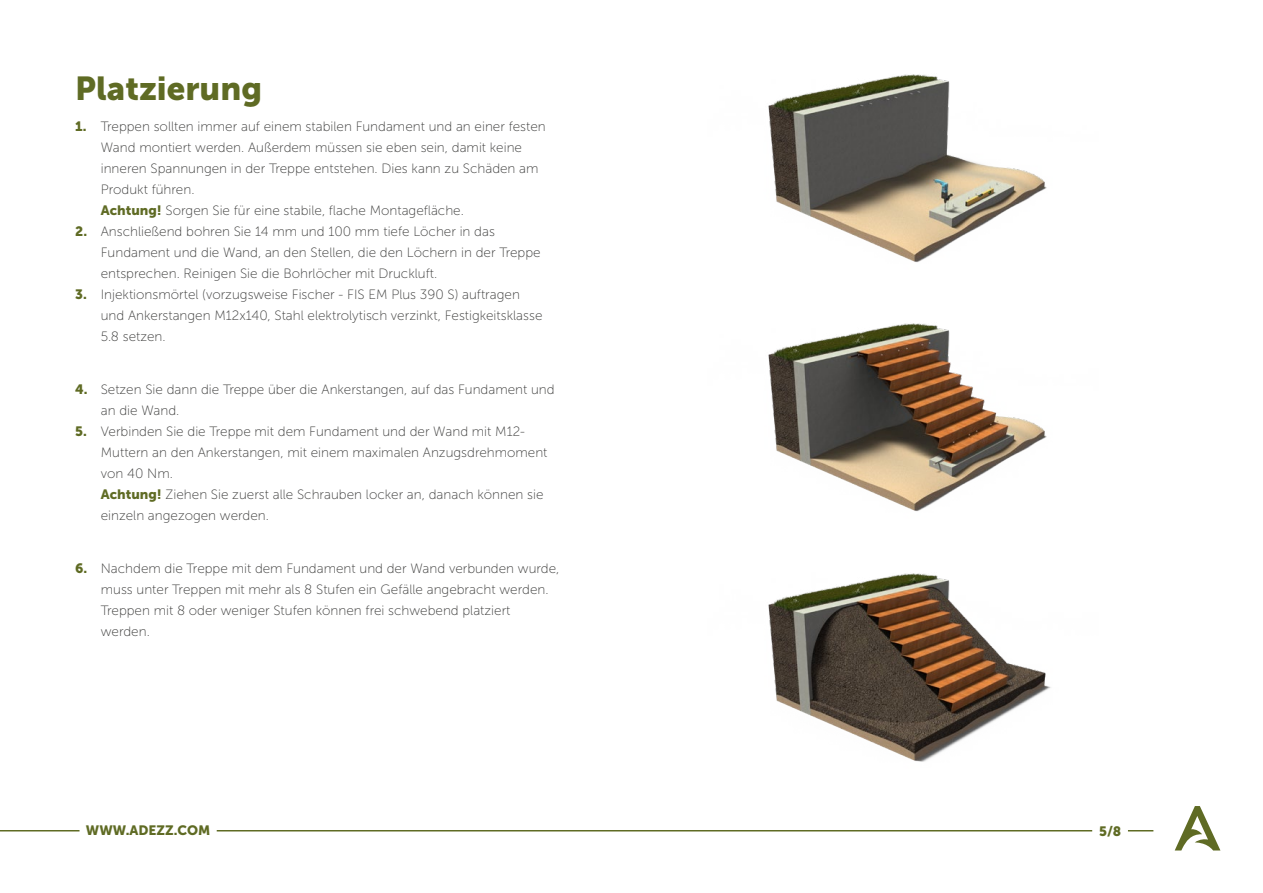
<style>
.page{position:relative;width:1263px;height:893px;background:#fff}
.page>*{position:absolute;margin:0;border:0;box-sizing:border-box;transform-origin:0 0}
.t1{font:33px "Museo Sans 900";color:#5f6b24}
.t2{font:13.5px/21px "Museo Sans 100";color:#3c3c3b}
.t3{font:13.5px "Museo Sans 900";color:#5f6b24}
.s1{font-family:"Museo Sans 900";color:#5f6b24}
</style>
<div class="page">
<svg style="left:1175px;top:806px;width:45px;height:44px"></svg>
<svg style="left:1128px;top:830px;width:25px;height:1px"></svg>
<hr style="left:0;top:830px;width:80px;height:1px;background:#5f6b24">
<hr style="left:217px;top:830px;width:875px;height:1px;background:#5f6b24">
<img style="left:768px;top:74px;width:279px;height:188px">
<img style="left:768px;top:323px;width:279px;height:188px">
<img style="left:768px;top:573px;width:283px;height:189px">
<h1 class="t1" style="left:75px;top:70px;width:188px">Platzierung</h1>
<p class="t2" style="left:101px;top:116px;width:446px;text-indent:-26px"><span class="s1">1.</span> Treppen sollten immer auf einem stabilen Fundament und an einer festen Wand montiert werden. Außerdem müssen sie eben sein, damit keine inneren Spannungen in der Treppe entstehen. Dies kann zu Schäden am Produkt führen.<br><span class="s1">Achtung!</span> Sorgen Sie für eine stabile, flache Montagefläche.</p>
<p class="t2" style="left:101px;top:221px;width:441px;text-indent:-26px"><span class="s1">2.</span> Anschließend bohren Sie 14 mm und 100 mm tiefe Löcher in das<br>Fundament und die Wand, an den Stellen, die den Löchern in der Treppe entsprechen. Reinigen Sie die Bohrlöcher mit Druckluft.</p>
<p class="t2" style="left:101px;top:284px;width:443px;text-indent:-26px"><span class="s1">3.</span> Injektionsmörtel (vorzugsweise Fischer - FIS EM Plus 390 S) auftragen und Ankerstangen M12x140, Stahl elektrolytisch verzinkt, Festigkeitsklasse<br>5.8 setzen.</p>
<p class="t2" style="left:101px;top:379px;width:455px;text-indent:-26px"><span class="s1">4.</span> Setzen Sie dann die Treppe über die Ankerstangen, auf das Fundament und an die Wand.</p>
<p class="t2" style="left:101px;top:421px;width:448px;text-indent:-26px"><span class="s1">5.</span> Verbinden Sie die Treppe mit dem Fundament und der Wand mit M12- Muttern an den Ankerstangen, mit einem maximalen Anzugsdrehmoment von 40 Nm.<br><span class="s1">Achtung!</span> Ziehen Sie zuerst alle Schrauben locker an, danach können sie einzeln angezogen werden.</p>
<p class="t2" style="left:101px;top:558px;width:460px;text-indent:-26px"><span class="s1">6.</span> Nachdem die Treppe mit dem Fundament und der Wand verbunden wurde, muss unter Treppen mit mehr als 8 Stufen ein Gefälle angebracht werden.<br>Treppen mit 8 oder weniger Stufen können frei schwebend platziert werden.</p>
<p class="t3" style="left:86px;top:823px;width:126px">WWW.ADEZZ.COM</p>
<p class="t3" style="left:1099px;top:823px;width:24px">5/8</p>
</div>
